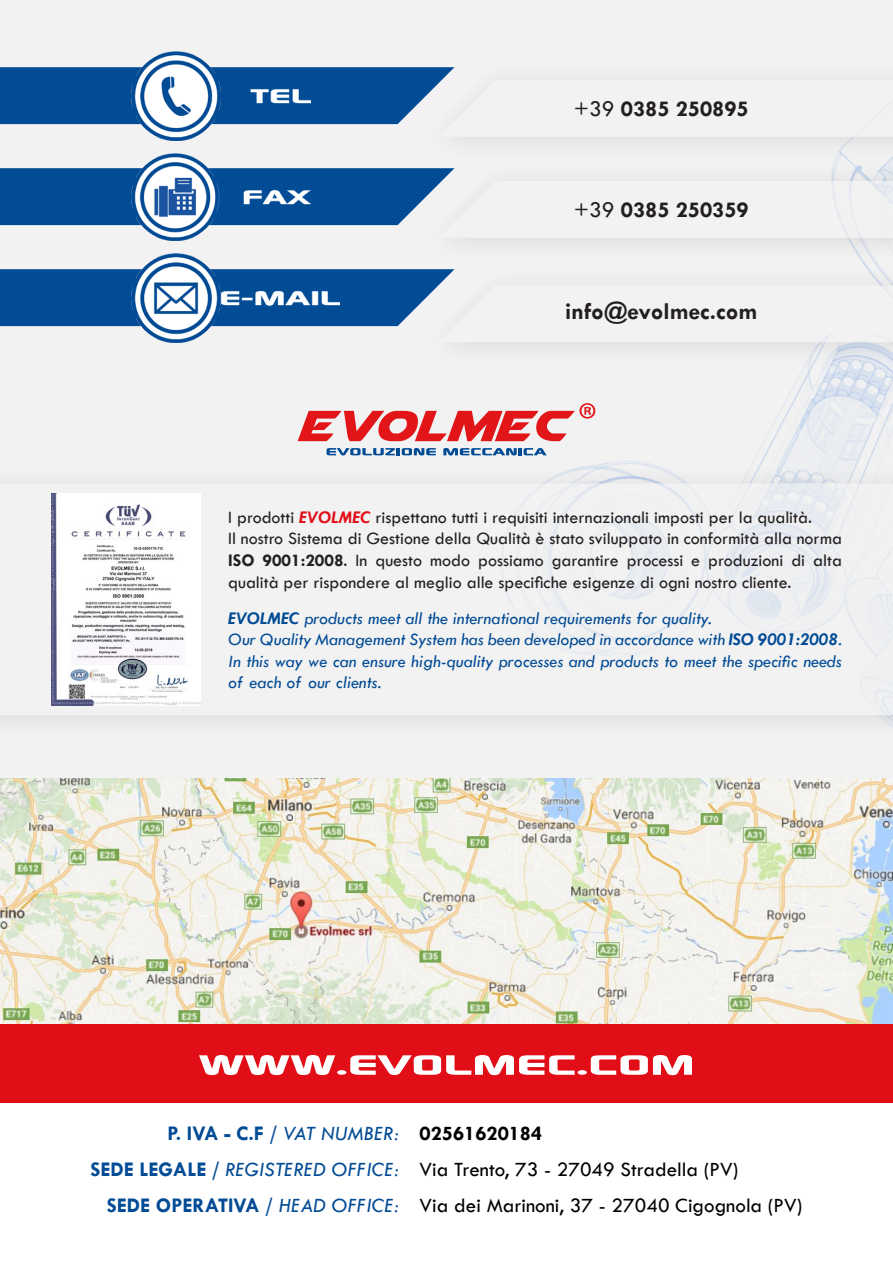
<style>
.page{position:relative;width:893px;height:1263px;background:#fff}
.page>*{position:absolute;margin:0;border:0;box-sizing:border-box;transform-origin:0 0}
.t1{font:54px "Xscale";color:#fff}
.t2{font:700 24px "Tw Cen";color:#231f20}
.t3{font:700 22.95px "Tw Cen";color:#231f20}
.t4{font:21px "Tw Cen";color:#000}
.t5{font:700 21px "Tw Cen";color:#024b95}
.t6{font:italic 21px "Tw Cen";color:#024b95}
.t7{font:700 21px "Tw Cen";color:#000}
.t8{font:18px "Tw Cen";color:#231f20}
.t9{font:italic 18px "Tw Cen";color:#024b95}
.s1{font-weight:400}
.s2{font-weight:700;font-style:italic;color:#e10e17}
.s3{font-weight:700}
.s4{font-weight:400;font-style:italic}
.s5{font-weight:700;font-style:normal}
</style>
<div class="page">
<div style="left:0;top:0;width:893px;height:916px;background:#f2f2f2"></div>
<img style="left:629px;top:369px;width:264px;height:93px">
<img style="left:0;top:778px;width:893px;height:246px">
<div style="left:0;top:1024px;width:893px;height:79px;background:#e10e17"></div>
<svg style="left:51px;top:483px;width:842px;height:231px"></svg>
<img style="left:51px;top:493px;width:150px;height:212px">
<div style="left:264px;top:370px;width:365px;height:119px;background:#f2f2f2"></div>
<svg style="left:327px;top:448px;width:109px;height:7px"></svg>
<svg style="left:443px;top:448px;width:104px;height:7px"></svg>
<svg style="left:298px;top:403px;width:297px;height:38px"></svg>
<div style="left:422px;top:264px;width:471px;height:105px;background:#231f20;opacity:.2"></div>
<svg style="left:0;top:269px;width:893px;height:73px"></svg>
<svg style="left:0;top:67px;width:892px;height:70px"></svg>
<svg style="left:0;top:168px;width:893px;height:70px"></svg>
<img style="left:132px;top:51px;width:178px;height:89px">
<img style="left:132px;top:153px;width:178px;height:87px">
<img style="left:132px;top:253px;width:207px;height:89px">
<p class="t3" style="left:574px;top:95px;width:176px"><span class="s1">+39</span> 0385 250895</p>
<p class="t3" style="left:574px;top:196px;width:176px"><span class="s1">+39</span> 0385 250359</p>
<p class="t2" style="left:565px;top:297px;width:194px">info@evolmec.com</p>
<p class="t8" style="left:228px;top:506px;width:585px">I prodotti <span class="s2">EVOLMEC</span> rispettano tutti i requisiti internazionali imposti per la qualità.</p>
<p class="t8" style="left:228px;top:528px;width:615px">Il nostro Sistema di Gestione della Qualità è stato sviluppato in conformità alla norma</p>
<p class="t8" style="left:228px;top:549px;width:615px"><span class="s3">ISO 9001:2008</span>. In questo modo possiamo garantire processi e produzioni di alta</p>
<p class="t8" style="left:228px;top:571px;width:565px">qualità per rispondere al meglio alle specifiche esigenze di ogni nostro cliente.</p>
<p class="t9" style="left:228px;top:607px;width:485px"><span class="s3">EVOLMEC</span> products meet all the international requirements for quality.</p>
<p class="t9" style="left:228px;top:629px;width:615px">Our Quality Management System has been developed in accordance with <span class="s3">ISO 9001:2008</span>.</p>
<p class="t9" style="left:228px;top:650px;width:615px">In this way we can ensure high-quality processes and products to meet the specific needs</p>
<p class="t9" style="left:228px;top:672px;width:155px">of each of our clients.</p>
<p class="t1" style="left:198px;top:1031px;width:498px">www.evolmec.com</p>
<p class="t5" style="left:167px;top:1121px;width:233px">P. IVA - C.F / <span class="s4">VAT NUMBER:</span></p>
<p class="t6" style="left:90px;top:1157px;width:310px"><span class="s5">SEDE LEGALE /</span> REGISTERED OFFICE:</p>
<p class="t5" style="left:107px;top:1193px;width:294px">SEDE OPERATIVA / <span class="s4">HEAD OFFICE:</span></p>
<p class="t7" style="left:420px;top:1121px;width:124px">02561620184</p>
<p class="t4" style="left:420px;top:1157px;width:320px">Via Trento, 73 - 27049 Stradella (PV)</p>
<p class="t4" style="left:420px;top:1193px;width:384px">Via dei Marinoni, 37 - 27040 Cigognola (PV)</p>
</div>
